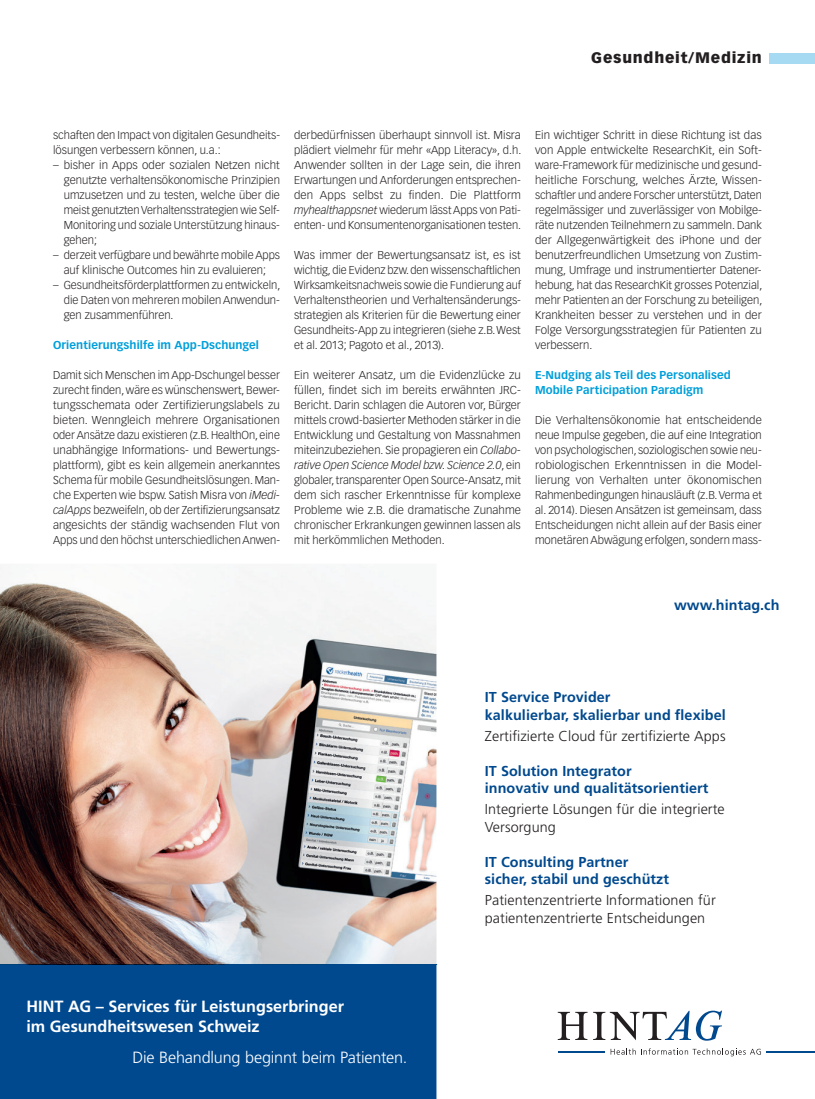
<style>
.page{position:relative;width:815px;height:1099px;background:#fff}
.page>*{position:absolute;margin:0;border:0;box-sizing:border-box;transform-origin:0 0}
.t1{font:700 16.25px/20px "Frutiger LT Std";letter-spacing:-.005em;color:#fff}
.t2{font:300 16.25px "Frutiger LT Std";letter-spacing:-.015em;color:#fff}
.t3{font:900 15px "Vectora LT Std";letter-spacing:.05em;color:#231f20}
.t4{font:700 14.38px/17.5px "Frutiger LT Std";letter-spacing:.005em;color:#01498e}
.t5{font:300 14.38px/17.5px "Frutiger LT Std";letter-spacing:.005em;color:#231f20}
.t6{font:300 11.25px/15px "Vectora LT Std";color:#231f20;text-align:justify}
.t7{font:700 11.25px/15px "Vectora LT Std";letter-spacing:.005em;color:#009fda}
.s1{font-style:italic}
</style>
<div class="page">
<div style="left:770px;top:53px;width:45px;height:10px;background:#a5daf2"></div>
<svg style="left:558px;top:1010px;width:164px;height:30px"></svg>
<hr style="left:766px;top:1051px;width:49px;height:1px;background:#01498e">
<hr style="left:558px;top:1051px;width:47px;height:1px;background:#01498e">
<svg style="left:611px;top:1048px;width:150px;height:8px"></svg>
<img style="left:0;top:567px;width:436px;height:397px">
<div style="left:0;top:965px;width:436px;height:133px;background:#01498f"></div>
<img style="left:0;top:964px;width:436px;height:1px">
<h2 class="t3" style="left:591px;top:49px;width:172px">Gesundheit/Medizin</h2>
<p class="t6" style="left:53px;top:128px;width:228px">schaften den Impact von digitalen Gesundheits&shy;lösungen verbessern können, u.a.:</p>
<p class="t6" style="left:64px;top:158px;width:218px;text-indent:-11px">– bisher in Apps oder sozialen Netzen nicht genutzte verhaltensökonomische Prinzipien umzusetzen und zu testen, welche über die meist genutzten Verhaltensstrategien wie Self-Monitoring und soziale Unterstützung hinaus&shy;gehen;</p>
<p class="t6" style="left:53px;top:248px;width:228px;text-align:center">– derzeit verfügbare und bewährte mobile Apps auf klinische Outcomes hin zu evaluieren;</p>
<p class="t6" style="left:64px;top:278px;width:218px;text-indent:-11px">– Gesundheitsförderplattformen zu entwickeln, die Daten von mehreren mobilen Anwendun&shy;gen zusammenführen.</p>
<p class="t7" style="left:53px;top:338px;width:207px">Orientierungshilfe im App-Dschungel</p>
<p class="t6" style="left:53px;top:368px;width:228px">Damit sich Menschen im App-Dschungel besser zurecht finden, wäre es wünschenswert, Bewer&shy;tungsschemata oder Zertifizierungslabels zu bieten. Wenngleich mehrere Organisationen oder Ansätze dazu existieren (z.B. HealthOn, eine unabhängige Informations- und Bewertungs&shy;plattform), gibt es kein allgemein anerkanntes Schema für mobile Gesundheitslösungen. Man&shy;che Experten wie bspw. Satish Misra von <span class="s1">iMedi&shy;calApps</span> bezweifeln, ob der Zertifizierungsansatz angesichts der ständig wachsenden Flut von Apps und den höchst unterschiedlichen Anwen-</p>
<p class="t6" style="left:294px;top:128px;width:229px">derbedürfnissen überhaupt sinnvoll ist. Misra plädiert vielmehr für mehr «App Literacy», d.h.<br>Anwender sollten in der Lage sein, die ihren Erwartungen und Anforderungen entsprechen&shy;den Apps selbst zu finden. Die Plattform <span class="s1">myhealthappsnet</span> wiederum lässt Apps von Pati&shy;enten- und Konsumenten organisationen testen.</p>
<p class="t6" style="left:294px;top:248px;width:228px">Was immer der Bewertungsansatz ist, es ist wichtig, die Evidenz bzw. den wissenschaftlichen Wirksamkeitsnachweis sowie die Fundierung auf Verhaltenstheorien und Verhaltensänderungs&shy;strategien als Kriterien für die Bewertung einer Gesundheits-App zu integrieren (siehe z.B. West et al. 2013; Pagoto et al., 2013).</p>
<p class="t6" style="left:294px;top:368px;width:228px">Ein weiterer Ansatz, um die Evidenzlücke zu füllen, findet sich im bereits erwähnten JRC-Bericht. Darin schlagen die Autoren vor, Bürger mittels crowd-basierter Methoden stärker in die Entwicklung und Gestaltung von Massnahmen miteinzubeziehen. Sie propagieren ein <span class="s1">Collabo&shy;rative Open Science Model bzw. Science 2.0</span>, ein globaler, transparenter Open Source-Ansatz, mit dem sich rascher Erkenntnisse für komplexe Probleme wie z.B. die dramatische Zunahme chronischer Erkrankungen gewinnen lassen als mit herkömmlichen Methoden.</p>
<p class="t6" style="left:535px;top:128px;width:229px">Ein wichtiger Schritt in diese Richtung ist das von Apple entwickelte ResearchKit, ein Soft&shy;ware-Framework für medizinische und gesund&shy;heitliche Forschung, welches Ärzte, Wissen&shy;schaftler und andere Forscher unterstützt, Daten regelmässiger und zuverlässiger von Mobilge&shy;räte nutzenden Teilnehmern zu sammeln. Dank der Allgegenwärtigkeit des iPhone und der benutzerfreundlichen Umsetzung von Zustim&shy;mung, Umfrage und instrumentierter Datener&shy;hebung, hat das ResearchKit grosses Potenzial, mehr Patienten an der Forschung zu beteiligen, Krankheiten besser zu verstehen und in der Folge Versorgungsstrategien für Patienten zu verbessern.</p>
<p class="t7" style="left:535px;top:368px;width:197px">E-Nudging als Teil des Personalised<br>Mobile Participation Paradigm</p>
<p class="t6" style="left:535px;top:413px;width:228px">Die Verhaltensökonomie hat entscheidende neue Impulse gegeben, die auf eine Integration von psychologischen, soziologischen sowie neu&shy;robiologischen Erkenntnissen in die Model&shy;lierung von Verhalten unter ökonomischen Rahmenbedingungen hinausläuft (z.B. Verma et al. 2014). Diesen Ansätzen ist gemeinsam, dass Entscheidungen nicht allein auf der Basis einer monetären Abwägung erfolgen, sondern mass-</p>
<p class="t4" style="left:674px;top:596px;width:107px">www.hintag.ch</p>
<p class="t4" style="left:485px;top:688px;width:242px">IT Service Provider<br>kalkulierbar, skalierbar und flexibel</p>
<p class="t5" style="left:485px;top:727px;width:242px">Zertifizierte Cloud für zertifizierte Apps</p>
<p class="t4" style="left:485px;top:762px;width:225px">IT Solution Integrator<br>innovativ und qualitätsorientiert</p>
<p class="t5" style="left:485px;top:800px;width:242px">Integrierte Lösungen für die integrierte<br>Versorgung</p>
<p class="t4" style="left:485px;top:853px;width:186px">IT Consulting Partner sicher, stabil und geschützt</p>
<p class="t5" style="left:485px;top:891px;width:232px">Patientenzentrierte Informationen für patientenzentrierte Entscheidungen</p>
<h1 class="t1" style="left:26px;top:996px;width:319px">HINT AG – Services für Leistungserbringer im Gesundheitswesen Schweiz</h1>
<h1 class="t2" style="left:132px;top:1048px;width:277px">Die Behandlung beginnt beim Patienten.</h1>
</div>
